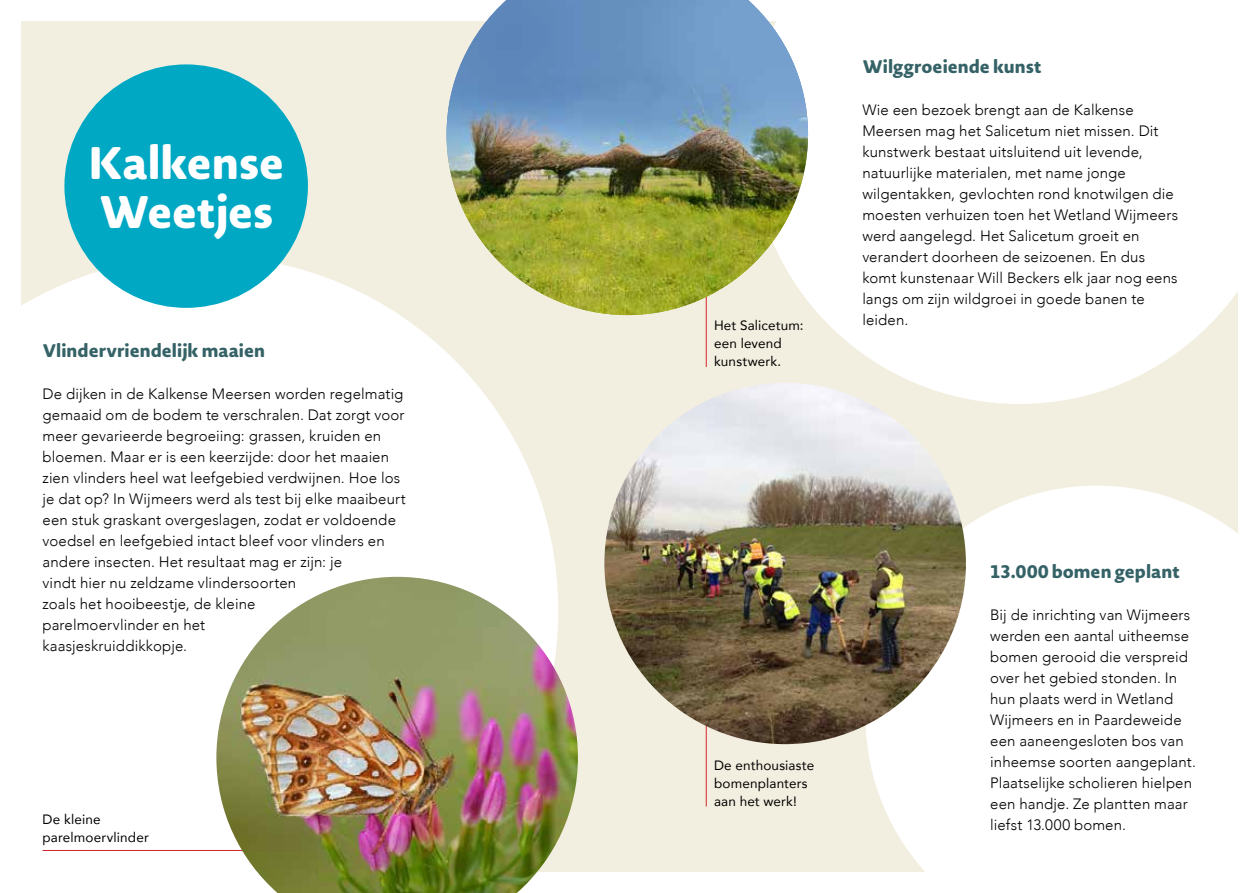
<style>
.page{position:relative;width:1259px;height:893px;background:#fff}
.page>*{position:absolute;margin:0;border:0;box-sizing:border-box;transform-origin:0 0}
.t1{font:800 45px/49.5px "Novel Sans Rd Pro";letter-spacing:-.01em;color:#fff}
.t2{font:800 18px "Novel Sans Rd Pro";letter-spacing:.005em;color:#356266}
.t3{font:300 15px/21px "Avenir";letter-spacing:.01em;color:#000}
.t4{font:13.5px/18px "Avenir";letter-spacing:.01em;color:#000}
</style>
<div class="page">
<div style="left:21px;top:21px;width:1216px;height:851px;background:#f3efe0"></div>
<svg style="left:21px;top:258px;width:536px;height:614px;background:#fdfdfb"></svg>
<svg style="left:754px;top:21px;width:484px;height:383px;background:#fdfdfb"></svg>
<div style="left:865px;top:486px;width:373px;height:386px;background:#fff"></div>
<div style="left:64px;top:64px;width:244px;height:244px;background:#00a8c4;border-radius:50%"></div>
<hr style="left:43px;top:850px;width:217px;height:1px;background:#d2232a">
<hr style="left:706px;top:168px;width:1px;height:199px;background:#d2232a">
<hr style="left:706px;top:626px;width:1px;height:180px;background:#d2232a">
<img style="left:216px;top:577px;width:362px;height:316px">
<img style="left:446px;top:0;width:362px;height:315px">
<img style="left:604px;top:383px;width:362px;height:361px;border-radius:181px">
<h1 class="t1" style="left:88px;top:136px;width:198px">Kalkense<br>Weetjes</h1>
<p class="t2" style="left:43px;top:337px;width:224px">Vlindervriendelijk maaien</p>
<p class="t3" style="left:43px;top:384px;width:365px">De dijken in de Kalkense Meersen worden regelmatig gemaaid om de bodem te verschralen. Dat zorgt voor meer gevarieerde begroeiing: grassen, kruiden en bloemen. Maar er is een keerzijde: door het maaien zien vlinders heel wat leefgebied verdwijnen. Hoe los je dat op? In Wijmeers werd als test bij elke maaibeurt een stuk graskant overgeslagen, zodat er voldoende voedsel en leefgebied intact bleef voor vlinders en andere insecten. Het resultaat mag er zijn: je<br>vindt hier nu zeldzame vlindersoorten<br>zoals het hooibeestje, de kleine<br>parelmoervlinder en het<br>kaasjeskruiddikkopje.</p>
<p class="t4" style="left:43px;top:810px;width:108px">De kleine parelmoervlinder</p>
<p class="t4" style="left:714px;top:316px;width:91px">Het Salicetum: een levend kunstwerk.</p>
<p class="t2" style="left:862px;top:53px;width:181px">Wilggroeiende kunst</p>
<p class="t3" style="left:862px;top:100px;width:317px">Wie een bezoek brengt aan de Kalkense Meersen mag het Salicetum niet missen. Dit kunstwerk bestaat uitsluitend uit levende, natuurlijke materialen, met name jonge wilgentakken, gevlochten rond knotwilgen die moesten verhuizen toen het Wetland Wijmeers werd aangelegd. Het Salicetum groeit en verandert doorheen de seizoenen. En dus komt kunstenaar Will Beckers elk jaar nog eens langs om zijn wildgroei in goede banen te leiden.</p>
<p class="t4" style="left:714px;top:756px;width:102px">De enthousiaste bomenplanters aan het werk!</p>
<p class="t2" style="left:990px;top:558px;width:191px">13.000 bomen geplant</p>
<p class="t3" style="left:990px;top:604px;width:207px">Bij de inrichting van Wijmeers werden een aantal uitheemse bomen gerooid die verspreid over het gebied stonden. In hun plaats werd in Wetland<br>Wijmeers en in Paardeweide een aaneengesloten bos van inheemse soorten aangeplant.<br>Plaatselijke scholieren hielpen een handje. Ze plantten maar liefst 13.000 bomen.</p>
</div>
